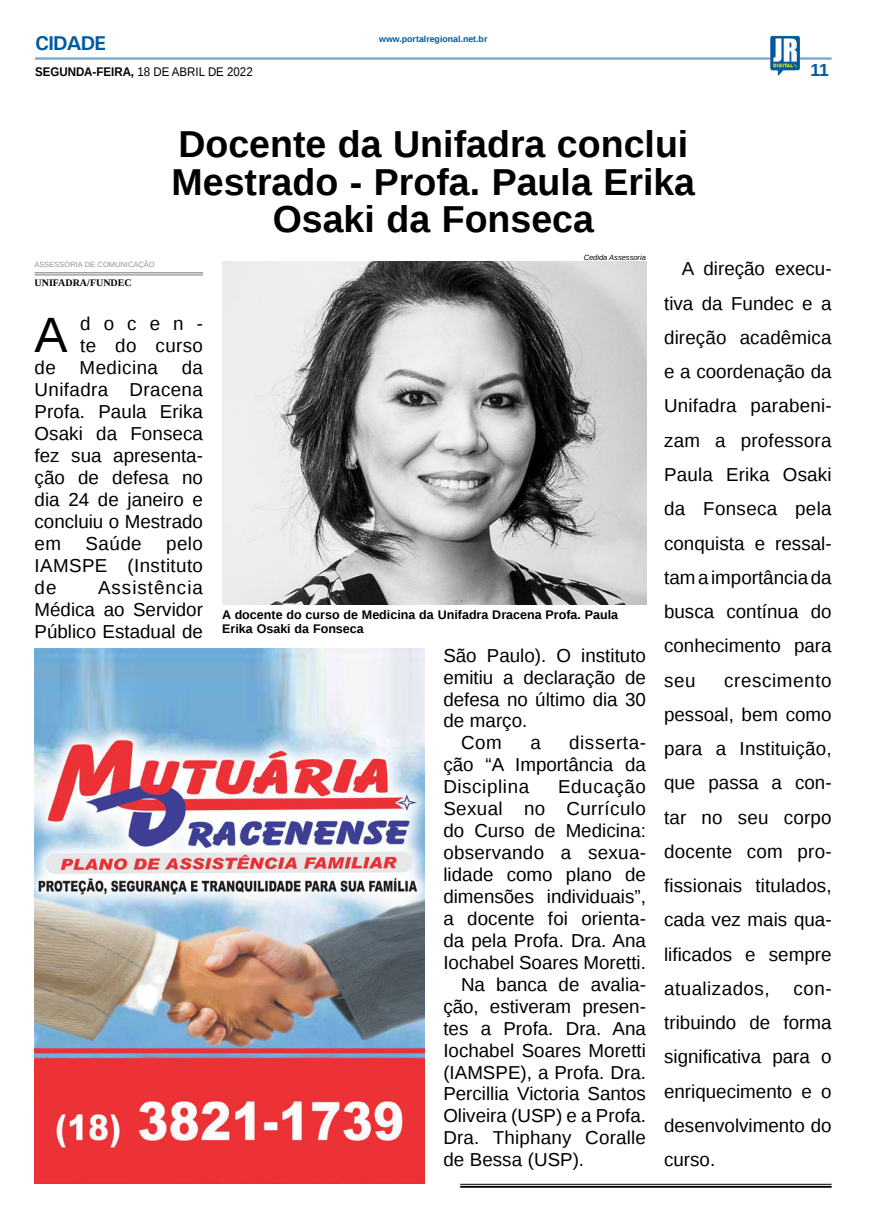
<style>
.page{position:relative;width:869px;height:1223px;background:#fff}
.page>*{position:absolute;margin:0;border:0;box-sizing:border-box;transform-origin:0 0}
.MATÉRIA{font:49.62px "Liberation Sans";color:#000}
.TÍTULO{font:700 37.5px/37.5px "Liberation Sans";color:#000;text-align:center}
.TITULO_PG{font:700 20px "Univers";letter-spacing:-.04em;color:#005a9e}
.MATÉRIA-2{font:18.75px/34.2px "Liberation Sans";color:#000;text-align:justify}
.MATÉRIA-3{font:18.75px/21.2px "Liberation Sans";letter-spacing:.02em;color:#000}
.MATÉRIA-4{font:18.75px "Liberation Sans";letter-spacing:.025em;color:#000}
.TÍTULO-2{font:700 17.5px "Liberation Sans";color:#005a9e}
.LEGENDA{font:700 12.5px/13.8px "Liberation Sans";color:#000}
.DATA_PG{font:12.5px "Liberation Sans";color:#000;scale:.92 1}
.CRÉDITO_NOME{font:700 10px "Liberation Serif";color:#000}
.DATA_PG-2{font:700 8.75px "Liberation Sans";color:#005a9e}
.CRÉDITO_MATÉRIA{font:7.5px "Liberation Sans";color:#939598}
.CRÉDITO_FOTO{font:italic 7.5px "Liberation Sans";color:#000}
.s1{font-weight:700}
</style>
<div class="page">
<hr style="left:35px;top:57px;width:796px;height:3px;background:#005a9e">
<img style="left:769px;top:36px;width:30px;height:40px">
<img style="left:35px;top:648px;width:389px;height:535px">
<hr style="left:460px;top:1183px;width:371px;height:1px;background:#000">
<hr style="left:460px;top:1185px;width:371px;height:2px;background:#000">
<img style="left:222px;top:262px;width:423px;height:342px">
<hr style="left:35px;top:274px;width:168px;height:1px;background:#939598">
<hr style="left:35px;top:272px;width:168px;height:1px;background:#939598">
<p class="TITULO_PG" style="left:35px;top:31px;width:72px">CIDADE</p>
<p class="DATA_PG" style="left:35px;top:65px;width:238px"><span class="s1">SEGUNDA-FEIRA,</span> 18 DE ABRIL DE 2022</p>
<p class="DATA_PG-2" style="left:379px;top:33px;width:110px">www.portalregional.net.br</p>
<p class="TÍTULO" style="left:178px;top:125px;width:511px">Docente da Unifadra conclui</p>
<p class="TÍTULO" style="left:171px;top:162px;width:525px">Mestrado - Profa. Paula Erika<br>Osaki da Fonseca</p>
<p class="TÍTULO-2" style="left:810px;top:58px;width:20px">11</p>
<p class="CRÉDITO_MATÉRIA" style="left:35px;top:260px;width:122px">ASSESSORIA DE COMUNICAÇÃO</p>
<p class="CRÉDITO_NOME" style="left:35px;top:276px;width:99px">UNIFADRA/FUNDEC</p>
<p class="MATÉRIA" style="left:35px;top:306px;width:35px">A</p>
<p class="MATÉRIA-3" style="left:80px;top:314px;width:124px">docen&shy;te do curso</p>
<p class="MATÉRIA-2" style="left:35px;top:351px;width:23px">de</p>
<p class="MATÉRIA-4" style="left:79px;top:356px;width:80px">Medicina</p>
<p class="MATÉRIA-2" style="left:35px;top:357px;width:170px;line-height:22px;text-indent:147px">da Unifadra Dracena Profa. Paula Erika Osaki da Fonseca fez sua apresenta&shy;ção de defesa no dia 24 de janeiro e concluiu o Mestrado em</p>
<p class="MATÉRIA-2" style="left:85px;top:527px;width:58px">Saúde</p>
<p class="MATÉRIA-2" style="left:35px;top:533px;width:170px;line-height:22px;text-indent:131px">pelo IAMSPE (Instituto de</p>
<p class="MATÉRIA-2" style="left:35px;top:577px;width:170px;line-height:22px;text-indent:63px">Assistência Médica ao Servidor Público Estadual de</p>
<p class="CRÉDITO_FOTO" style="left:583px;top:252px;width:64px">Cedida Assessoria</p>
<p class="LEGENDA" style="left:222px;top:607px;width:397px">A docente do curso de Medicina da Unifadra Dracena Profa. Paula<br>Erika Osaki da Fonseca</p>
<p class="MATÉRIA-2" style="left:443px;top:645px;width:204px;line-height:21.9px">São Paulo). O instituto emitiu a declaração de defesa no último dia 30 de março.</p>
<p class="MATÉRIA-2" style="left:461px;top:726px;width:42px">Com</p>
<p class="MATÉRIA-2" style="left:530px;top:726px;width:12px">a</p>
<p class="MATÉRIA-2" style="left:443px;top:732px;width:204px;line-height:21.9px;text-indent:126px">disserta&shy;ção “A Importância da Disciplina</p>
<p class="MATÉRIA-2" style="left:443px;top:776px;width:204px;line-height:21.9px;text-indent:115px">Educação Sexual no Currículo do Curso de Medicina: observando a sexua&shy;lidade como plano de dimensões individuais”, a docente foi orienta&shy;da pela Profa. Dra. Ana Iochabel Soares Moretti.</p>
<p class="MATÉRIA-2" style="left:443px;top:974px;width:204px;line-height:21.9px;text-indent:18px">Na banca de avalia&shy;ção, estiveram presen&shy;tes a Profa. Dra. Ana Iochabel Soares Moretti (IAMSPE), a Profa. Dra.<br>Percillia Victoria Santos Oliveira (USP) e a Profa.<br>Dra. Thiphany Coralle de Bessa (USP).</p>
<p class="MATÉRIA-2" style="left:663px;top:252px;width:169px;text-indent:18px">A direção execu&shy;tiva da Fundec e a direção acadêmica e a coordenação da Unifadra parabeni&shy;zam a professora Paula Erika Osaki da Fonseca pela conquista e ressal&shy;tam a importância da busca contínua do conhecimento para seu</p>
<p class="MATÉRIA-2" style="left:663px;top:663px;width:169px;text-indent:60px">crescimento pessoal, bem como para a Instituição, que passa a con&shy;tar no seu corpo docente com pro&shy;fissionais titulados, cada vez mais qua&shy;lificados e sempre atualizados,</p>
<p class="MATÉRIA-2" style="left:663px;top:972px;width:169px;text-indent:129px">con&shy;tribuindo de forma significativa para o enriquecimento e o desenvolvimento do curso.</p>
</div>
